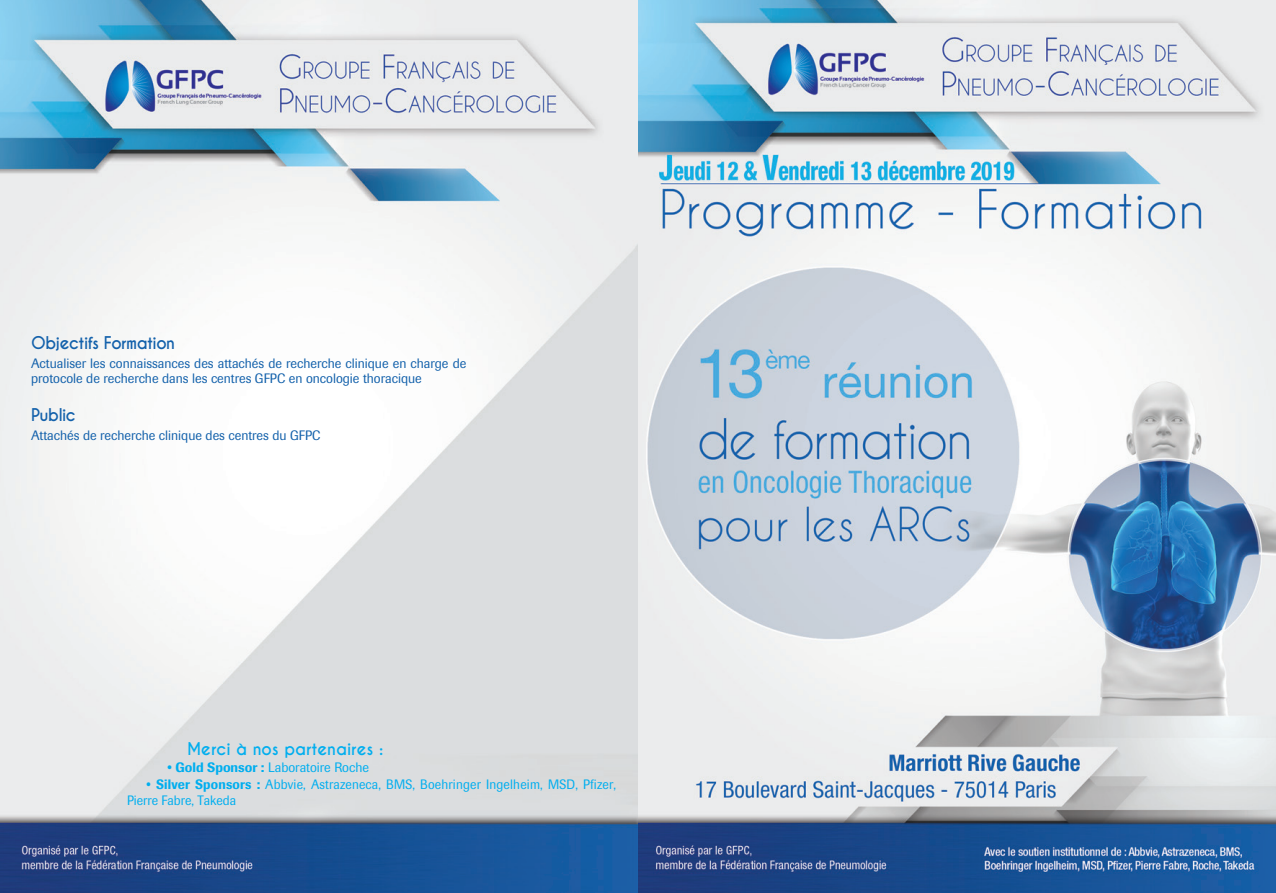
<style>
.page{position:relative;width:1276px;height:893px;background:#fff}
.page>*{position:absolute;margin:0;border:0;box-sizing:border-box;transform-origin:0 0}
.t1{font:700 16.5px "Caviar Dreams";letter-spacing:-.03em;color:#1361ab}
.t2{font:700 16.5px "Caviar Dreams";color:#00aeef}
.t3{font:13.5px/15px "Imago";color:#1361ab}
.t4{font:13.5px/16.5px "Imago";letter-spacing:.015em;color:#00aeef;scale:.94 1}
.t5{font:13.5px "Imago";letter-spacing:.015em;color:#00aeef}
.s1{font-weight:500}
</style>
<div class="page">
<img style="left:0;top:0;width:1276px;height:893px">
<p class="t1" style="left:31px;top:333px;width:145px">Objectifs Formation</p>
<p class="t3" style="left:31px;top:356px;width:437px">Actualiser les connaissances des attachés de recherche clinique en charge de protocole de recherche dans les centres GFPC en oncologie thoracique</p>
<p class="t1" style="left:31px;top:405px;width:46px">Public</p>
<p class="t3" style="left:31px;top:428px;width:291px">Attachés de recherche clinique des centres du GFPC</p>
<p class="t2" style="left:187px;top:739px;width:198px">Merci à nos partenaires :</p>
<p class="t5" style="left:168px;top:759px;width:203px"><span class="s1">• Gold Sponsor :</span> Laboratoire Roche</p>
<p class="t4" style="left:127px;top:776px;width:522px;text-indent:20px"><span class="s1">• Silver Sponsors :</span> Abbvie, Astrazeneca, BMS, Boehringer Ingelheim, MSD, Pfizer,<br>Pierre Fabre, Takeda</p>
</div>
